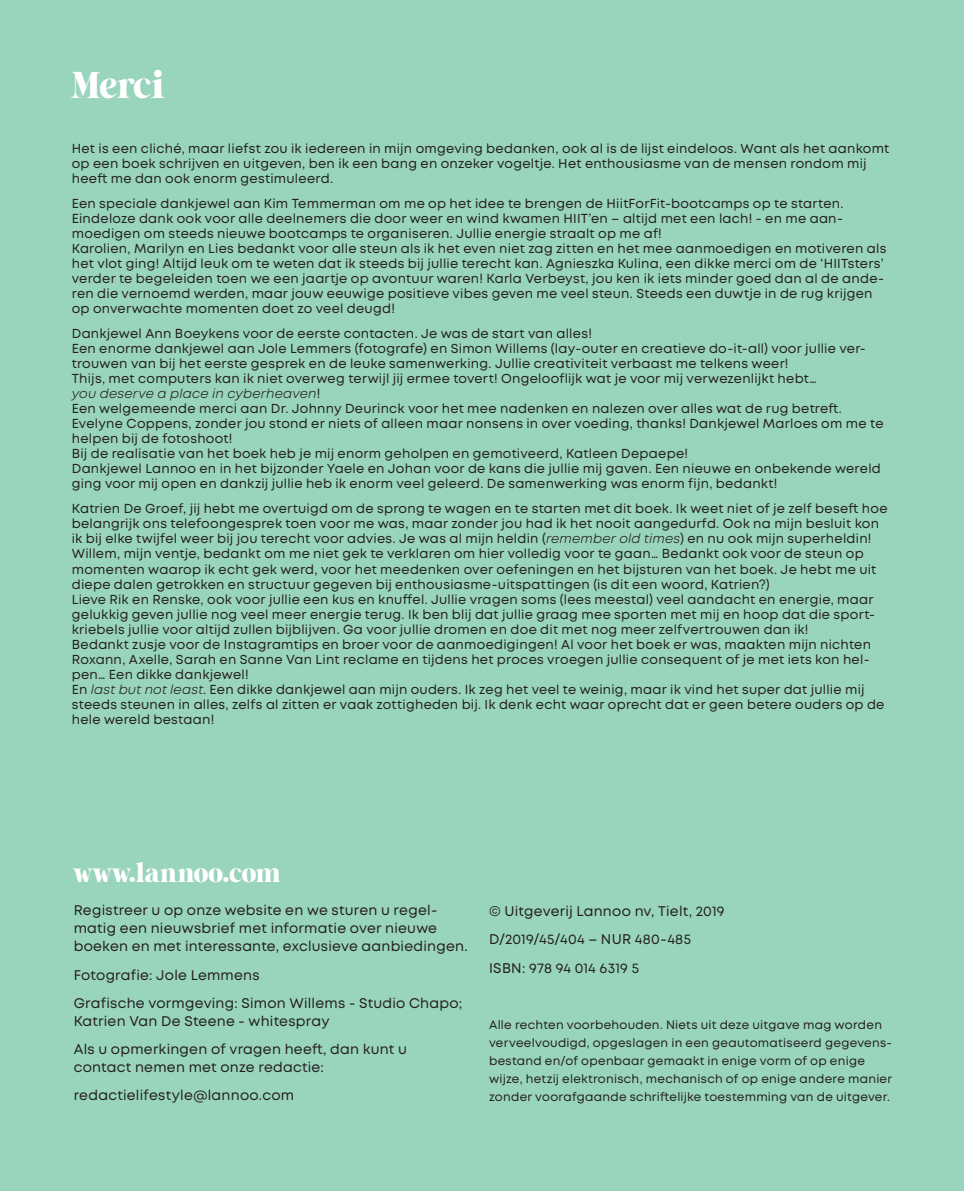
<style>
.page{position:relative;width:964px;height:1191px;background:#99d4bd}
.page>*{position:absolute;margin:0;border:0;box-sizing:border-box;transform-origin:0 0}
.t1{font:900 34px "Sharpe";letter-spacing:-.005em;color:#fff}
.t2{font:900 24px "Sharpe";color:#fff}
.t3{font:14px/28.2px "Mont";letter-spacing:.015em;color:#231f20}
.t4{font:13px/15px "Mont";letter-spacing:.02em;color:#231f20}
.t5{font:12px/18px "Mont";letter-spacing:.02em;color:#231f20}
.s1{font-style:italic}
</style>
<div class="page">
<h1 class="t1" style="left:72px;top:62px;width:95px">Merci</h1>
<p class="t4" style="left:72px;top:141px;width:819px">Het is een cliché, maar liefst zou ik iedereen in mijn omgeving bedanken, ook al is de lijst eindeloos. Want als het aankomt op een boek schrijven en uitgeven, ben ik een bang en onzeker vogeltje. Het enthousiasme van de mensen rondom mij heeft me dan ook enorm gestimuleerd.</p>
<p class="t4" style="left:72px;top:196px;width:816px">Een speciale dankjewel aan Kim Temmerman om me op het idee te brengen de HiitForFit-bootcamps op te starten.<br>Eindeloze dank ook voor alle deelnemers die door weer en wind kwamen HIIT’en – altijd met een lach! - en me aan&shy;moedigen om steeds nieuwe bootcamps te organiseren. Jullie energie straalt op me af!<br>Karolien, Marilyn en Lies bedankt voor alle steun als ik het even niet zag zitten en het mee aanmoedigen en motiveren als het vlot ging! Altijd leuk om te weten dat ik steeds bij jullie terecht kan. Agnieszka Kulina, een dikke merci om de ‘HIITsters’ verder te begeleiden toen we een jaartje op avontuur waren! Karla Verbeyst, jou ken ik iets minder goed dan al de ande&shy;ren die vernoemd werden, maar jouw eeuwige positieve vibes geven me veel steun. Steeds een duwtje in de rug krijgen op onverwachte momenten doet zo veel deugd!</p>
<p class="t4" style="left:72px;top:326px;width:813px">Dankjewel Ann Boeykens voor de eerste contacten. Je was de start van alles!<br>Een enorme dankjewel aan Jole Lemmers (fotografe) en Simon Willems (lay-outer en creatieve do-it-all) voor jullie ver&shy;trouwen van bij het eerste gesprek en de leuke samenwerking. Jullie creativiteit verbaast me telkens weer!<br>Thijs, met computers kan ik niet overweg terwijl jij ermee tovert! Ongelooflijk wat je voor mij verwezenlijkt hebt…<br><span class="s1">you deserve a place in cyberheaven</span>!<br>Een welgemeende merci aan Dr. Johnny Deurinck voor het mee nadenken en nalezen over alles wat de rug betreft.<br>Evelyne Coppens, zonder jou stond er niets of alleen maar nonsens in over voeding, thanks! Dankjewel Marloes om me te helpen bij de fotoshoot!<br>Bij de realisatie van het boek heb je mij enorm geholpen en gemotiveerd, Katleen Depaepe!<br>Dankjewel Lannoo en in het bijzonder Yaele en Johan voor de kans die jullie mij gaven. Een nieuwe en onbekende wereld ging voor mij open en dankzij jullie heb ik enorm veel geleerd. De samenwerking was enorm fijn, bedankt!</p>
<p class="t4" style="left:72px;top:501px;width:817px">Katrien De Groef, jij hebt me overtuigd om de sprong te wagen en te starten met dit boek. Ik weet niet of je zelf beseft hoe belangrijk ons telefoongesprek toen voor me was, maar zonder jou had ik het nooit aangedurfd. Ook na mijn besluit kon ik bij elke twijfel weer bij jou terecht voor advies. Je was al mijn heldin (<span class="s1">remember old times</span>) en nu ook mijn superheldin!<br>Willem, mijn ventje, bedankt om me niet gek te verklaren om hier volledig voor te gaan… Bedankt ook voor de steun op momenten waarop ik echt gek werd, voor het meedenken over oefeningen en het bijsturen van het boek. Je hebt me uit diepe dalen getrokken en structuur gegeven bij enthousiasme-uitspattingen (is dit een woord, Katrien?)<br>Lieve Rik en Renske, ook voor jullie een kus en knuffel. Jullie vragen soms (lees meestal) veel aandacht en energie, maar gelukkig geven jullie nog veel meer energie terug. Ik ben blij dat jullie graag mee sporten met mij en hoop dat die sport&shy;kriebels jullie voor altijd zullen bijblijven. Ga voor jullie dromen en doe dit met nog meer zelfvertrouwen dan ik!<br>Bedankt zusje voor de Instagramtips en broer voor de aanmoedigingen! Al voor het boek er was, maakten mijn nichten Roxann, Axelle, Sarah en Sanne Van Lint reclame en tijdens het proces vroegen jullie consequent of je met iets kon hel&shy;pen… Een dikke dankjewel!<br>En <span class="s1">last but not least</span>. Een dikke dankjewel aan mijn ouders. Ik zeg het veel te weinig, maar ik vind het super dat jullie mij steeds steunen in alles, zelfs al zitten er vaak zottigheden bij. Ik denk echt waar oprecht dat er geen betere ouders op de hele wereld bestaan!</p>
<h2 class="t2" style="left:74px;top:856px;width:208px">www.lannoo.com</h2>
<p class="t3" style="left:74px;top:901px;width:395px;line-height:18px">Registreer u op onze website en we sturen u regel&shy;matig een nieuwsbrief met informatie over nieuwe boeken en met interessante, exclusieve aanbiedingen.</p>
<p class="t3" style="left:74px;top:960px;width:390px">Fotografie: Jole Lemmens<br>Grafische vormgeving: Simon Willems - Studio Chapo;</p>
<p class="t3" style="left:74px;top:1006px;width:335px">Katrien Van De Steene - whitespray<br>Als u opmerkingen of vragen heeft, dan kunt u</p>
<p class="t3" style="left:74px;top:1053px;width:252px">contact nemen met onze redactie: redactielifestyle@lannoo.com</p>
<p class="t3" style="left:489px;top:897px;width:237px">© Uitgeverij Lannoo nv, Tielt, 2019<br>D/2019/45/404 – NUR 480-485<br>ISBN: 978 94 014 6319 5</p>
<p class="t5" style="left:489px;top:1016px;width:404px">Alle rechten voorbehouden. Niets uit deze uitgave mag worden verveelvoudigd, opgeslagen in een geautomatiseerd gegevens&shy;bestand en/of openbaar gemaakt in enige vorm of op enige wijze, hetzij elektronisch, mechanisch of op enige andere manier zonder voorafgaande schriftelijke toestemming van de uitgever.</p>
</div>
